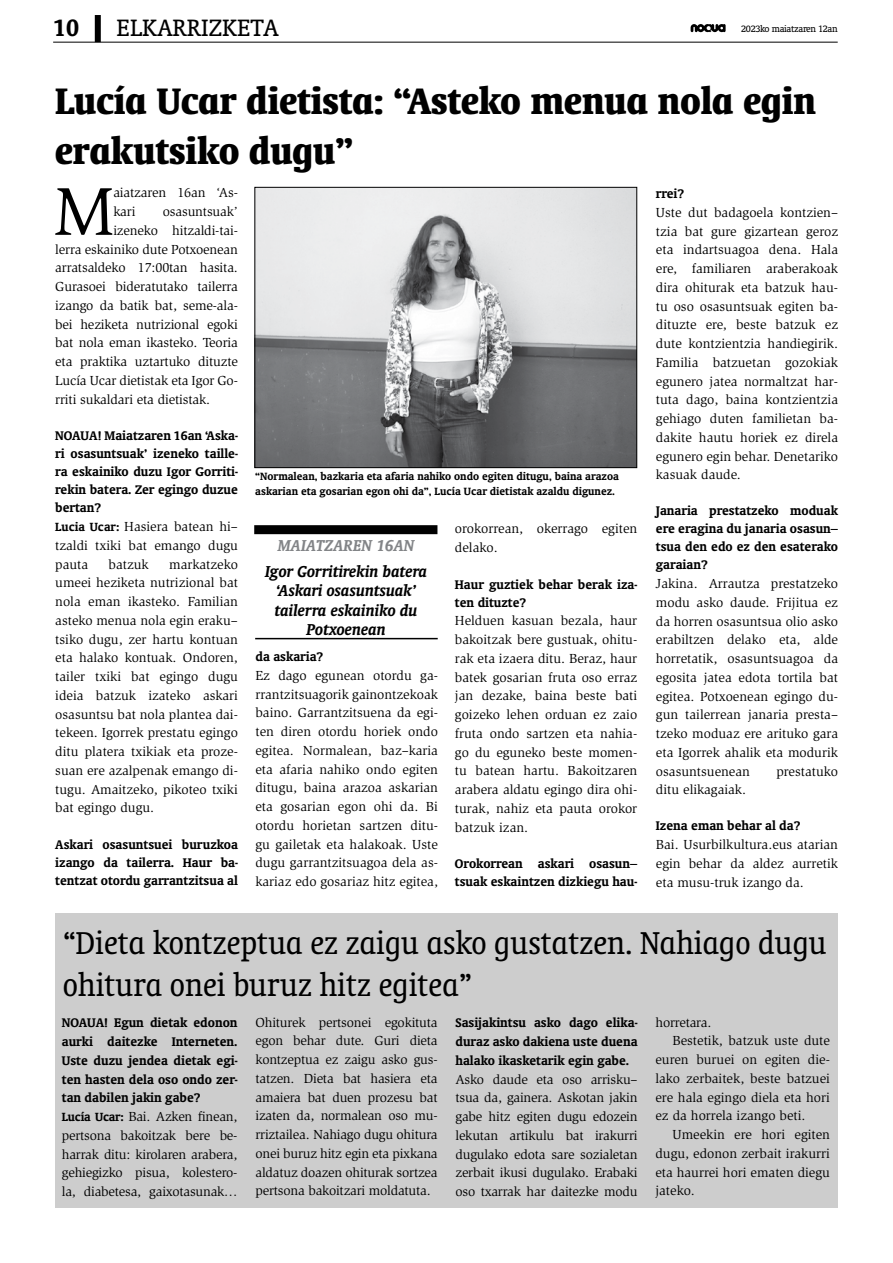
<style>
.page{position:relative;width:893px;height:1263px;background:#fff}
.page>*{position:absolute;margin:0;border:0;box-sizing:border-box;transform-origin:0 0}
.t1{font:69.45px "Slimbach";color:#000}
.t2{font:700 condensed 42px/49.5px "Oranda BT";color:#000}
.t3{font:condensed 36px/42px "Oranda BT";color:#000}
.t4{font:27px "Oranda BT";color:#000}
.t5{font:700 27px "Oranda BT";color:#000}
.t6{font:italic 700 18px/19.5px "Oranda BT";color:#000;text-align:center}
.t7{font:italic 700 18px "Oranda BT";color:#828487}
.t8{font:700 14.25px/18px "Oranda BT";color:#000;text-align:justify}
.t9{font:13.5px/18.8px "Slimbach";color:#000;text-align:justify}
.t10{font:700 12px/14.4px "Oranda BT";color:#000}
.t11{font:10.5px "Oranda BT";letter-spacing:-.03em;color:#000}
.s1{font-family:"Oranda BT";font-weight:700}
</style>
<div class="page">
<svg style="left:691px;top:24px;width:35px;height:8px"></svg>
<hr style="left:53px;top:42px;width:785px;height:1px;background:#000">
<div style="left:95px;top:15px;width:6px;height:27px;background:#000"></div>
<div style="left:55px;top:913px;width:783px;height:295px;background:#cdcdcd"></div>
<div style="left:254px;top:525px;width:183px;height:9px;background:#000"></div>
<hr style="left:255px;top:638px;width:183px;height:1px;background:#000">
<img style="left:257px;top:189px;width:378px;height:277px">
<div style="left:255px;top:187px;width:382px;height:281px;border:1px solid #000"></div>
<h3 class="t4" style="left:117px;top:12px;width:163px">ELKARRIZKETA</h3>
<h3 class="t5" style="left:53px;top:12px;width:28px">10</h3>
<h3 class="t4" style="left:117px;top:12px;width:119px">PIL-PILEAN</h3>
<p class="t11" style="left:741px;top:23px;width:98px">2023ko maiatzaren 12an</p>
<h2 class="t2" style="left:55px;top:76px;width:762px">Lucía Ucar dietista: “Asteko menua nola egin erakutsiko dugu”</h2>
<h1 class="t1" style="left:54px;top:172px;width:62px">M</h1>
<p class="t9" style="left:113px;top:184px;width:126px">aiatzaren 16an ‘As&shy;kari</p>
<p class="t8" style="left:656px;top:184px;width:30px">rrei?</p>
<p class="t9" style="left:656px;top:203px;width:184px">Uste dut badagoela kontzien– tzia bat gure gizartean geroz eta indartsuagoa dena. Hala ere, familiaren araberakoak dira ohiturak eta batzuk hau&shy;tu oso osasuntsuak egiten ba&shy;dituzte ere, beste batzuk ez dute kontzientzia handiegirik.<br>Familia batzuetan gozokiak egunero jatea normaltzat har&shy;tuta dago, baina kontzientzia gehiago duten familietan ba&shy;dakite hautu horiek ez direla egunero egin behar. Denetariko kasuak daude.</p>
<p class="t8" style="left:656px;top:502px;width:184px">Janaria prestatzeko moduak ere eragina du janaria osasun– tsua den edo ez den esaterako garaian?</p>
<p class="t9" style="left:656px;top:574px;width:184px">Jakina. Arrautza prestatzeko modu asko daude. Frijitua ez da horren osasuntsua olio asko erabiltzen delako eta, alde horretatik, osasuntsuagoa da egosita jatea edota tortila bat egitea. Potxoenean egingo du&shy;gun tailerrean janaria presta– tzeko moduaz ere arituko gara eta Igorrek ahalik eta modurik osasuntsuenean</p>
<p class="t9" style="left:163px;top:202px;width:77px">osasuntsuak’</p>
<p class="t9" style="left:113px;top:221px;width:126px">izeneko hitzaldi-tai-</p>
<p class="t9" style="left:55px;top:240px;width:184px">lerra eskainiko dute Potxoenean</p>
<p class="t9" style="left:55px;top:259px;width:184px">arratsaldeko 17:00tan hasita.</p>
<p class="t9" style="left:55px;top:277px;width:184px">Gurasoei bideratutako tailerra</p>
<p class="t9" style="left:55px;top:296px;width:184px">izango da batik bat, seme-ala-</p>
<p class="t9" style="left:55px;top:315px;width:184px">bei heziketa nutrizional egoki</p>
<p class="t9" style="left:55px;top:334px;width:184px">bat nola eman ikasteko. Teoria</p>
<p class="t9" style="left:55px;top:352px;width:184px">eta praktika uztartuko dituzte</p>
<p class="t9" style="left:55px;top:371px;width:184px">Lucía Ucar dietistak eta Igor Go-</p>
<p class="t9" style="left:55px;top:390px;width:156px">rriti sukaldari eta dietistak.</p>
<p class="t8" style="left:55px;top:427px;width:184px">NOAUA! Maiatzaren 16an ‘Aska&shy;ri osasuntsuak’ izeneko taille&shy;ra eskainiko duzu Igor Gorriti&shy;rekin batera. Zer egingo duzue bertan?</p>
<p class="t9" style="left:55px;top:517px;width:184px"><span class="s1">Lucia Ucar:</span> Hasiera batean hi– tzaldi txiki bat emango dugu pauta</p>
<p class="t10" style="left:255px;top:469px;width:365px">“Normalean, bazkaria eta afaria nahiko ondo egiten ditugu, baina arazoa askarian eta gosarian egon ohi da”, Lucía Ucar dietistak azaldu digunez.</p>
<p class="t9" style="left:455px;top:519px;width:184px">orokorrean, okerrago egiten delako.</p>
<p class="t8" style="left:455px;top:575px;width:184px">Haur guztiek behar berak iza&shy;ten dituzte?</p>
<p class="t9" style="left:455px;top:612px;width:184px">Helduen kasuan bezala, haur bakoitzak bere gustuak, ohitu&shy;rak eta izaera ditu. Beraz, haur batek gosarian fruta oso erraz jan dezake, baina beste bati goizeko lehen orduan ez zaio fruta ondo sartzen eta nahia&shy;go du eguneko beste momen&shy;tu batean hartu. Bakoitzaren arabera aldatu egingo dira ohi&shy;turak, nahiz eta pauta orokor batzuk izan.</p>
<p class="t8" style="left:455px;top:854px;width:184px">Orokorrean askari osasun– tsuak eskaintzen dizkiegu hau-</p>
<h3 class="t7" style="left:278px;top:535px;width:138px">MAIATZAREN 16AN</h3>
<h3 class="t6" style="left:265px;top:561px;width:164px">Igor Gorritirekin batera ‘Askari osasuntsuak’ tailerra eskainiko du<br>Potxoenean</h3>
<p class="t9" style="left:55px;top:555px;width:184px;text-indent:114px">markatzeko umeei heziketa nutrizional bat nola eman ikasteko. Familian asteko menua nola egin eraku– tsiko dugu, zer hartu kontuan eta halako kontuak. Ondoren, tailer txiki bat egingo dugu ideia batzuk izateko askari osasuntsu bat nola plantea dai&shy;tekeen. Igorrek prestatu egingo ditu platera txikiak eta proze&shy;suan ere azalpenak emango di&shy;tugu. Amaitzeko, pikoteo txiki bat egingo dugu.</p>
<p class="t8" style="left:55px;top:835px;width:184px">Askari osasuntsuei buruzkoa izango da tailerra. Haur ba&shy;tentzat otordu garrantzitsua al</p>
<p class="t9" style="left:109px;top:555px;width:42px">batzuk</p>
<p class="t8" style="left:255px;top:647px;width:69px">da askaria?</p>
<p class="t9" style="left:255px;top:666px;width:184px">Ez dago egunean otordu ga&shy;rrantzitsuagorik gainontzekoak baino. Garrantzitsuena da egi&shy;ten diren otordu horiek ondo egitea. Normalean, baz–karia eta afaria nahiko ondo egiten ditugu, baina arazoa askarian eta gosarian egon ohi da. Bi otordu horietan sartzen ditu&shy;gu gailetak eta halakoak. Uste dugu garrantzitsuagoa dela as&shy;kariaz edo gosariaz hitz egitea,</p>
<p class="t9" style="left:776px;top:762px;width:63px">prestatuko</p>
<p class="t9" style="left:656px;top:781px;width:92px">ditu elikagaiak.</p>
<p class="t8" style="left:656px;top:817px;width:146px">Izena eman behar al da?</p>
<p class="t9" style="left:656px;top:835px;width:184px">Bai. Usurbilkultura.eus atarian egin behar da aldez aurretik eta musu-truk izango da.</p>
<h3 class="t3" style="left:63px;top:921px;width:765px">“Dieta kontzeptua ez zaigu asko gustatzen. Nahiago dugu ohitura onei buruz hitz egitea”</h3>
<p class="t8" style="left:62px;top:1013px;width:177px;line-height:18.8px">NOAUA! Egun dietak edonon aurki daitezke Interneten.<br>Uste duzu jendea dietak egi&shy;ten hasten dela oso ondo zer&shy;tan dabilen jakin gabe?</p>
<p class="t9" style="left:62px;top:1107px;width:177px"><span class="s1">Lucía Ucar:</span> Bai. Azken finean, pertsona bakoitzak bere be&shy;harrak ditu: kirolaren arabera, gehiegizko pisua, kolestero&shy;la, diabetesa, gaixotasunak…</p>
<p class="t9" style="left:256px;top:1013px;width:184px">Ohiturek pertsonei egokituta egon behar dute. Guri dieta kontzeptua ez zaigu asko gus&shy;tatzen. Dieta bat hasiera eta amaiera bat duen prozesu bat izaten da, normalean oso mu&shy;rriztailea. Nahiago dugu ohitura onei buruz hitz egin eta pixkana aldatuz doazen ohiturak sortzea pertsona bakoitzari moldatuta.</p>
<p class="t8" style="left:455px;top:1013px;width:184px;line-height:18.8px">Sasijakintsu asko dago elika&shy;duraz asko dakiena uste duena halako ikasketarik egin gabe.</p>
<p class="t9" style="left:455px;top:1070px;width:184px">Asko daude eta oso arrisku– tsua da, gainera. Askotan jakin gabe hitz egiten dugu edozein lekutan artikulu bat irakurri dugulako edota sare sozialetan zerbait ikusi dugulako. Erabaki oso txarrak har daitezke modu</p>
<p class="t9" style="left:655px;top:1013px;width:57px">horretara.</p>
<p class="t9" style="left:672px;top:1032px;width:159px">Bestetik, batzuk uste dute</p>
<p class="t9" style="left:655px;top:1050px;width:176px">euren buruei on egiten die-</p>
<p class="t9" style="left:655px;top:1069px;width:176px">lako zerbaitek, beste batzuei</p>
<p class="t9" style="left:655px;top:1088px;width:176px">ere hala egingo diela eta hori</p>
<p class="t9" style="left:655px;top:1107px;width:152px">ez da horrela izango beti.</p>
<p class="t9" style="left:672px;top:1125px;width:159px">Umeekin ere hori egiten</p>
<p class="t9" style="left:655px;top:1144px;width:176px">dugu, edonon zerbait irakurri</p>
<p class="t9" style="left:655px;top:1163px;width:176px">eta haurrei hori ematen diegu</p>
<p class="t9" style="left:655px;top:1182px;width:41px">jateko.</p>
</div>
